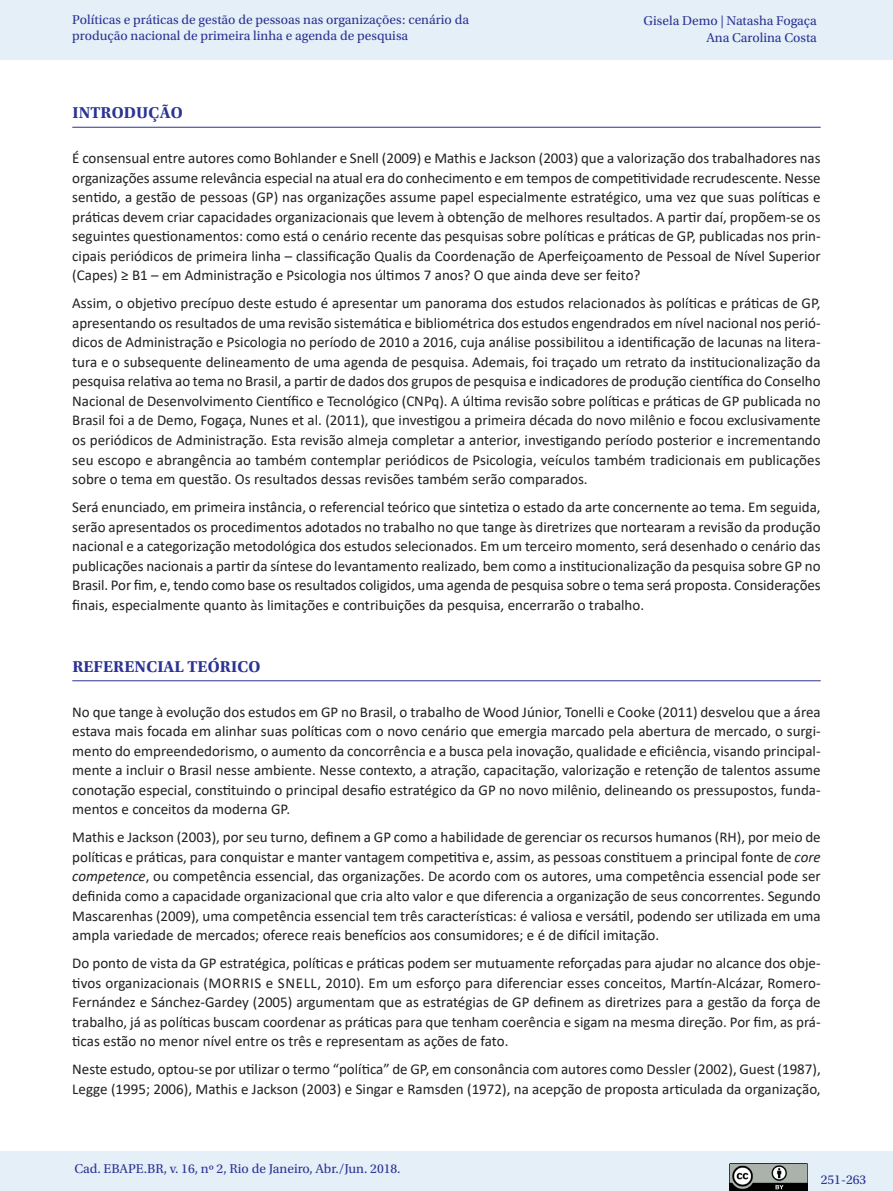
<style>
.page{position:relative;width:893px;height:1191px;background:#fff}
.page>*{position:absolute;margin:0;border:0;box-sizing:border-box;transform-origin:0 0}
._07_1_sub_1{font:700 16.5px "Utopia Std";letter-spacing:.01em;color:#2b3393}
._06_0_texto{font:15px/19.5px "Calibri";color:#231f20;text-align:justify}
.t1{font:13.5px/16.5px "Utopia Std";color:#2b3393}
.s1{font-style:italic}
</style>
<div class="page">
<div style="left:0;top:1151px;width:893px;height:40px;background:#e4eff8"></div>
<img style="left:730px;top:1163px;width:77px;height:27px">
<div style="left:0;top:0;width:893px;height:60px;background:#e4eff8"></div>
<hr style="left:72px;top:127px;width:749px;height:1px;background:#2b3393">
<hr style="left:72px;top:680px;width:749px;height:1px;background:#2b3393">
<p class="t1" style="left:72px;top:11px;width:398px">Políticas e práticas de gestão de pessoas nas organizações: cenário da produção nacional de primeira linha e agenda de pesquisa</p>
<p class="t1" style="left:644px;top:13px;width:175px;text-align:right">Gisela Demo | Natasha Fogaça<br>Ana Carolina Costa</p>
<p class="_07_1_sub_1" style="left:72px;top:103px;width:112px">INTRODUÇÃO</p>
<p class="_06_0_texto" style="left:72px;top:148px;width:750px">É consensual entre autores como Bohlander e Snell (2009) e Mathis e Jackson (2003) que a valorização dos trabalhadores nas organizações assume relevância especial na atual era do conhecimento e em tempos de competitividade recrudescente. Nesse sentido, a gestão de pessoas (GP) nas organizações assume papel especialmente estratégico, uma vez que suas políticas e práticas devem criar capacidades organizacionais que levem à obtenção de melhores resultados. A partir daí, propõem-se os seguintes questionamentos: como está o cenário recente das pesquisas sobre políticas e práticas de GP, publicadas nos prin&shy;cipais periódicos de primeira linha – classificação Qualis da Coordenação de Aperfeiçoamento de Pessoal de Nível Superior (Capes) ≥ B1 – em Administração e Psicologia nos últimos 7 anos? O que ainda deve ser feito?</p>
<p class="_06_0_texto" style="left:72px;top:293px;width:750px">Assim, o objetivo precípuo deste estudo é apresentar um panorama dos estudos relacionados às políticas e práticas de GP, apresentando os resultados de uma revisão sistemática e bibliométrica dos estudos engendrados em nível nacional nos perió&shy;dicos de Administração e Psicologia no período de 2010 a 2016, cuja análise possibilitou a identificação de lacunas na litera&shy;tura e o subsequente delineamento de uma agenda de pesquisa. Ademais, foi traçado um retrato da institucionalização da pesquisa relativa ao tema no Brasil, a partir de dados dos grupos de pesquisa e indicadores de produção científica do Conselho Nacional de Desenvolvimento Científico e Tecnológico (CNPq). A última revisão sobre políticas e práticas de GP publicada no Brasil foi a de Demo, Fogaça, Nunes et al. (2011), que investigou a primeira década do novo milênio e focou exclusivamente os periódicos de Administração. Esta revisão almeja completar a anterior, investigando período posterior e incrementando seu escopo e abrangência ao também contemplar periódicos de Psicologia, veículos também tradicionais em publicações sobre o tema em questão. Os resultados dessas revisões também serão comparados.</p>
<p class="_06_0_texto" style="left:72px;top:497px;width:750px">Será enunciado, em primeira instância, o referencial teórico que sintetiza o estado da arte concernente ao tema. Em seguida, serão apresentados os procedimentos adotados no trabalho no que tange às diretrizes que nortearam a revisão da produção nacional e a categorização metodológica dos estudos selecionados. Em um terceiro momento, será desenhado o cenário das publicações nacionais a partir da síntese do levantamento realizado, bem como a institucionalização da pesquisa sobre GP no Brasil. Por fim, e, tendo como base os resultados coligidos, uma agenda de pesquisa sobre o tema será proposta. Considerações finais, especialmente quanto às limitações e contribuições da pesquisa, encerrarão o trabalho.</p>
<p class="_07_1_sub_1" style="left:72px;top:657px;width:189px">REFERENCIAL TEÓRICO</p>
<p class="_06_0_texto" style="left:72px;top:702px;width:750px">No que tange à evolução dos estudos em GP no Brasil, o trabalho de Wood Júnior, Tonelli e Cooke (2011) desvelou que a área estava mais focada em alinhar suas políticas com o novo cenário que emergia marcado pela abertura de mercado, o surgi&shy;mento do empreendedorismo, o aumento da concorrência e a busca pela inovação, qualidade e eficiência, visando principal&shy;mente a incluir o Brasil nesse ambiente. Nesse contexto, a atração, capacitação, valorização e retenção de talentos assume conotação especial, constituindo o principal desafio estratégico da GP no novo milênio, delineando os pressupostos, funda&shy;mentos e conceitos da moderna GP.</p>
<p class="_06_0_texto" style="left:72px;top:827px;width:750px">Mathis e Jackson (2003), por seu turno, definem a GP como a habilidade de gerenciar os recursos humanos (RH), por meio de políticas e práticas, para conquistar e manter vantagem competitiva e, assim, as pessoas constituem a principal fonte de <span class="s1">core competence</span>, ou competência essencial, das organizações. De acordo com os autores, uma competência essencial pode ser definida como a capacidade organizacional que cria alto valor e que diferencia a organização de seus concorrentes. Segundo Mascarenhas (2009), uma competência essencial tem três características: é valiosa e versátil, podendo ser utilizada em uma ampla variedade de mercados; oferece reais benefícios aos consumidores; e é de difícil imitação.</p>
<p class="_06_0_texto" style="left:72px;top:953px;width:750px">Do ponto de vista da GP estratégica, políticas e práticas podem ser mutuamente reforçadas para ajudar no alcance dos obje&shy;tivos organizacionais (MORRIS e SNELL, 2010). Em um esforço para diferenciar esses conceitos, Martín-Alcázar, Romero-Fernández e Sánchez-Gardey (2005) argumentam que as estratégias de GP definem as diretrizes para a gestão da força de trabalho, já as políticas buscam coordenar as práticas para que tenham coerência e sigam na mesma direção. Por fim, as prá&shy;ticas estão no menor nível entre os três e representam as ações de fato.</p>
<p class="_06_0_texto" style="left:72px;top:1059px;width:750px">Neste estudo, optou-se por utilizar o termo “política” de GP, em consonância com autores como Dessler (2002), Guest (1987),<br>Legge (1995; 2006), Mathis e Jackson (2003) e Singar e Ramsden (1972), na acepção de proposta articulada da organização,</p>
<p class="t1" style="left:74px;top:1160px;width:328px">Cad. EBAPE.BR, v. 16, nº 2, Rio de Janeiro, Abr./Jun. 2018.</p>
<p class="t1" style="left:821px;top:1171px;width:47px">251-263</p>
</div>
